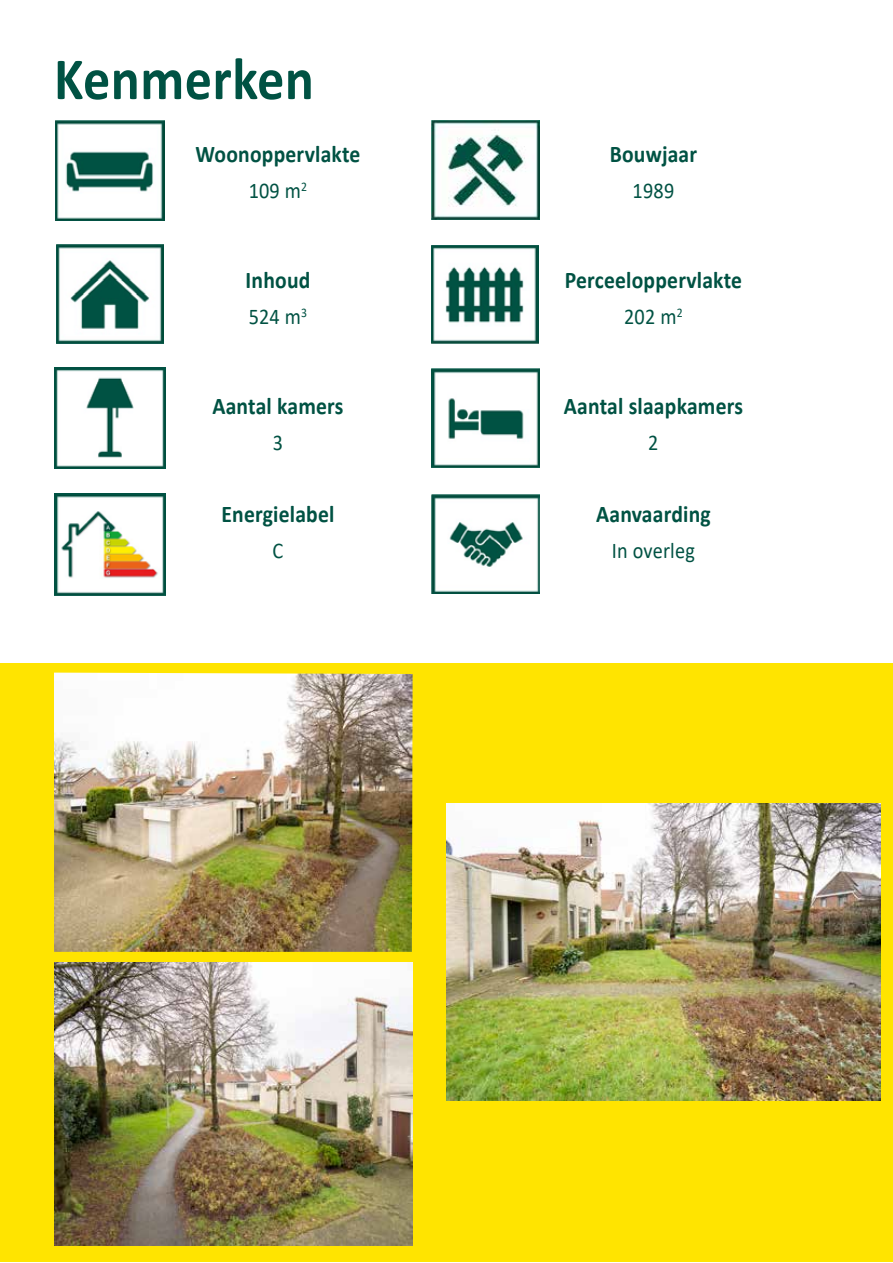
<style>
.page{position:relative;width:893px;height:1263px;background:#fff}
.page>*{position:absolute;margin:0;border:0;box-sizing:border-box;transform-origin:0 0}
.t1{font:700 60px "Calibri";letter-spacing:.01em;color:#005243;scale:.9 1}
.t2{font:700 24px "Calibri";letter-spacing:.01em;color:#005243;scale:.9 1}
.t3{font:22.5px "Calibri";letter-spacing:.01em;color:#005243;scale:.9 1}
</style>
<div class="page">
<div style="left:0;top:663px;width:893px;height:599px;background:#ffe400"></div>
<img style="left:54px;top:673px;width:359px;height:279px">
<img style="left:54px;top:963px;width:359px;height:283px">
<img style="left:447px;top:803px;width:434px;height:298px">
<img style="left:56px;top:120px;width:108px;height:100px">
<img style="left:431px;top:121px;width:109px;height:99px">
<img style="left:56px;top:245px;width:108px;height:99px">
<img style="left:54px;top:367px;width:112px;height:102px">
<img style="left:432px;top:245px;width:107px;height:98px">
<img style="left:431px;top:368px;width:108px;height:100px">
<img style="left:54px;top:493px;width:112px;height:102px">
<img style="left:431px;top:495px;width:109px;height:99px">
<h1 class="t1" style="left:54px;top:37px;width:290px">Kenmerken</h1>
<p class="t2" style="left:196px;top:137px;width:185px">Woonoppervlakte</p>
<p class="t3" style="left:249px;top:175px;width:67px">109 m<sup>2</sup></p>
<p class="t2" style="left:246px;top:263px;width:74px">Inhoud</p>
<p class="t3" style="left:249px;top:301px;width:67px">524 m<sup>3</sup></p>
<p class="t2" style="left:212px;top:389px;width:147px">Aantal kamers</p>
<p class="t3" style="left:273px;top:427px;width:13px">3</p>
<p class="t2" style="left:610px;top:137px;width:99px">Bouwjaar</p>
<p class="t3" style="left:633px;top:175px;width:48px">1989</p>
<p class="t2" style="left:565px;top:263px;width:198px">Perceeloppervlakte</p>
<p class="t3" style="left:624px;top:301px;width:67px">202 m<sup>2</sup></p>
<p class="t2" style="left:564px;top:389px;width:200px">Aantal slaapkamers</p>
<p class="t3" style="left:648px;top:427px;width:13px">2</p>
<p class="t2" style="left:221px;top:497px;width:127px">Energielabel</p>
<p class="t2" style="left:596px;top:497px;width:129px">Aanvaarding</p>
<p class="t3" style="left:273px;top:535px;width:13px">C</p>
<p class="t3" style="left:612px;top:535px;width:94px">In overleg</p>
</div>
